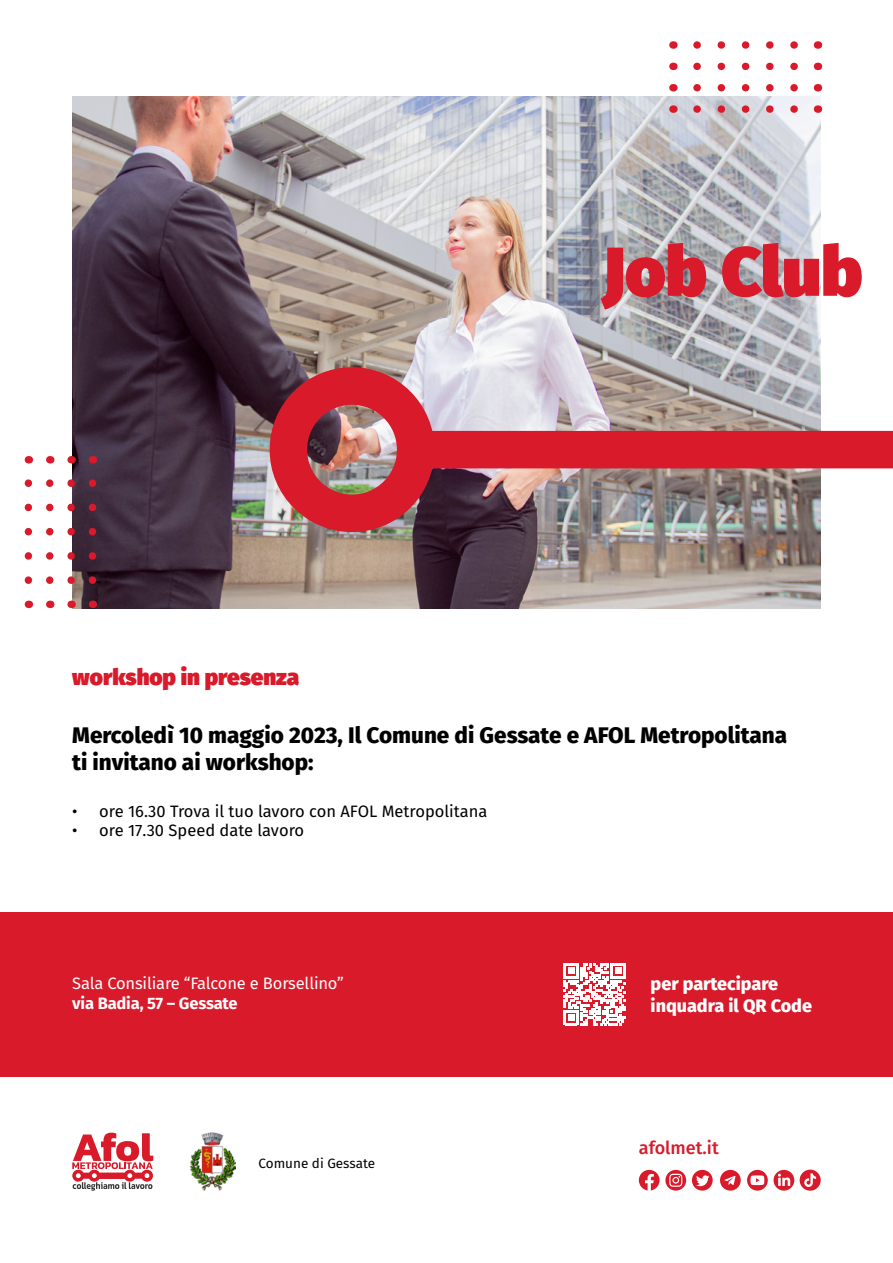
<style>
.page{position:relative;width:893px;height:1263px;background:#fff}
.page>*{position:absolute;margin:0;border:0;box-sizing:border-box;transform-origin:0 0}
.t1{font:900 69px "Fira Sans";color:#d81a2b}
.t2{font:800 22.5px/27px "Fira Sans";color:#000}
.t3{font:900 22.5px "Fira Sans";color:#d81a2b}
.t4{font:800 18px/21.6px "Fira Sans";color:#fff}
.t5{font:500 18px "Fira Sans";color:#d81a2b}
.t6{font:16.5px "Fira Sans";color:#000}
.t7{font:16.5px "Fira Sans";letter-spacing:-.01em;color:#fff}
.t8{font:700 16.5px "Fira Sans";letter-spacing:-.01em;color:#fff}
.t9{font:13.5px "Fira Sans";color:#000}
</style>
<div class="page">
<div style="left:0;top:912px;width:893px;height:165px;background:#d81a2b"></div>
<img style="left:72px;top:97px;width:749px;height:511px">
<div style="left:410px;top:431px;width:483px;height:37px;background:#d81a2b"></div>
<div style="left:270px;top:367px;width:164px;height:165px;border:38px solid #d81a2b;border-radius:50%"></div>
<svg style="left:72px;top:1132px;width:82px;height:59px"></svg>
<svg style="left:697px;top:41px;width:101px;height:8px"></svg>
<svg style="left:697px;top:63px;width:101px;height:7px"></svg>
<svg style="left:697px;top:84px;width:101px;height:7px"></svg>
<svg style="left:697px;top:105px;width:108px;height:8px"></svg>
<svg style="left:25px;top:479px;width:7px;height:101px"></svg>
<svg style="left:46px;top:479px;width:8px;height:101px"></svg>
<svg style="left:67px;top:472px;width:8px;height:108px"></svg>
<svg style="left:89px;top:472px;width:7px;height:108px"></svg>
<svg style="left:564px;top:963px;width:62px;height:62px"></svg>
<svg style="left:639px;top:1170px;width:47px;height:20px"></svg>
<svg style="left:692px;top:1170px;width:21px;height:20px"></svg>
<svg style="left:747px;top:1170px;width:21px;height:20px"></svg>
<svg style="left:774px;top:1170px;width:20px;height:20px"></svg>
<svg style="left:720px;top:1170px;width:21px;height:20px"></svg>
<svg style="left:800px;top:1169px;width:21px;height:22px"></svg>
<img style="left:190px;top:1132px;width:46px;height:59px">
<h1 class="t1" style="left:602px;top:208px;width:261px">Job Club</h1>
<p class="t3" style="left:72px;top:656px;width:229px">workshop in presenza</p>
<p class="t2" style="left:72px;top:720px;width:716px">Mercoledì 10 maggio 2023, Il Comune di Gessate e AFOL Metropolitana ti invitano ai workshop:</p>
<p class="t6" style="left:72px;top:798px;width:417px">• ore 16.30 Trova il tuo lavoro con AFOL Metropolitana</p>
<p class="t6" style="left:72px;top:818px;width:233px">• ore 17.30 Speed date lavoro</p>
<p class="t7" style="left:72px;top:971px;width:273px">Sala Consiliare “Falcone e Borsellino”</p>
<p class="t8" style="left:72px;top:989px;width:167px">via Badia, 57 – Gessate</p>
<p class="t9" style="left:259px;top:1153px;width:118px">Comune di Gessate</p>
<p class="t4" style="left:651px;top:972px;width:163px">per partecipare inquadra il QR Code</p>
<p class="t5" style="left:639px;top:1133px;width:81px">afolmet.it</p>
</div>
